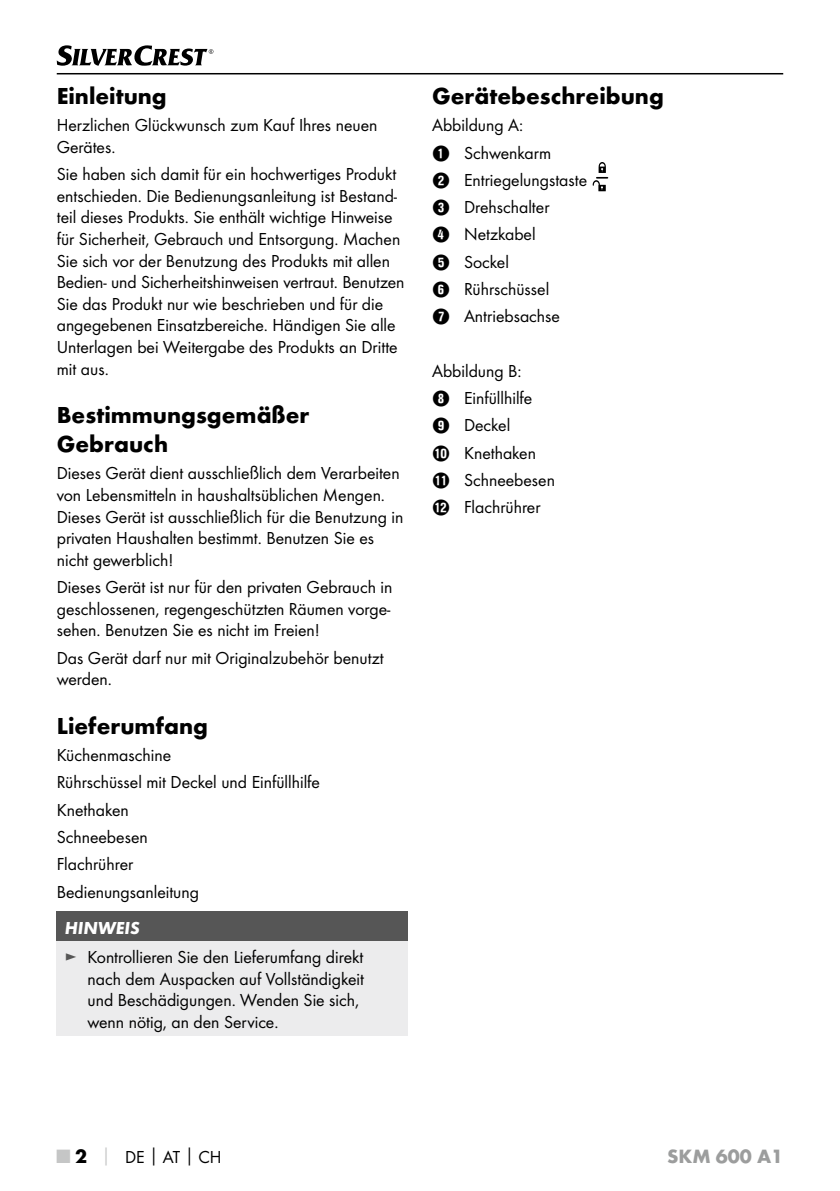
<style>
.page{position:relative;width:840px;height:1191px;background:#fff}
.page>*{position:absolute;margin:0;border:0;box-sizing:border-box;transform-origin:0 0}
.t1{font:700 24px/28.8px "Futura";color:#000}
.t2{font:700 20px "Futura";color:#9c9d9d}
.t3{font:18px/21.6px "Futura Boo";color:#000}
.t4{font:italic 700 18px "Futura";color:#fff}
.s1{color:#565656}
.s2{font-family:"Hako PI Nummern"}
.s3{font-family:"Futura";font-weight:700;font-size:20px;color:#c5c6c6}
.s4{font-family:"Futura";font-weight:700;font-size:20px}
.s5{font-family:"Futura";font-weight:700;color:#c5c6c6}
.s6{font-family:"Futura";font-weight:700}
</style>
<div class="page">
<hr style="left:57px;top:73px;width:725px;height:1px;background:#000">
<svg style="left:57px;top:45px;width:156px;height:21px"></svg>
<div style="left:57px;top:911px;width:351px;height:30px;background:#565656"></div>
<div style="left:57px;top:941px;width:351px;height:94px;background:#ececed"></div>
<svg style="left:592px;top:162px;width:15px;height:29px"></svg>
<h1 class="t1" style="left:57px;top:81px;width:111px">Einleitung</h1>
<p class="t3" style="left:57px;top:114px;width:322px">Herzlichen Glückwunsch zum Kauf Ihres neuen<br>Gerätes.</p>
<p class="t3" style="left:57px;top:163px;width:349px">Sie haben sich damit für ein hochwertiges Produkt entschieden. Die Bedienungsanleitung ist Bestand&shy;teil dieses Produkts. Sie enthält wichtige Hinweise für Sicherheit, Gebrauch und Entsorgung. Machen Sie sich vor der Benutzung des Produkts mit allen Bedien- und Sicherheitshinweisen vertraut. Benutzen Sie das Produkt nur wie beschrieben und für die angegebenen Einsatzbereiche. Händigen Sie alle Unterlagen bei Weitergabe des Produkts an Dritte mit aus.</p>
<h1 class="t1" style="left:57px;top:400px;width:254px">Bestimmungsgemäßer<br>Gebrauch</h1>
<p class="t3" style="left:57px;top:462px;width:348px">Dieses Gerät dient ausschließlich dem Verarbeiten von Lebensmitteln in haushaltsüblichen Mengen.<br>Dieses Gerät ist ausschließlich für die Benutzung in privaten Haushalten bestimmt. Benutzen Sie es nicht gewerblich!</p>
<p class="t3" style="left:57px;top:576px;width:337px;text-align:justify">Dieses Gerät ist nur für den privaten Gebrauch in geschlossenen, regengeschützten Räumen vorge&shy;sehen. Benutzen Sie es nicht im Freien!</p>
<p class="t3" style="left:57px;top:646px;width:328px">Das Gerät darf nur mit Originalzubehör benutzt werden.</p>
<h1 class="t1" style="left:57px;top:711px;width:153px">Lieferumfang</h1>
<p class="t3" style="left:57px;top:741px;width:264px;line-height:27.2px">Küchenmaschine<br>Rührschüssel mit Deckel und Einfüllhilfe<br>Knethaken<br>Schneebesen<br>Flachrührer<br>Bedienungsanleitung</p>
<p class="t4" style="left:65px;top:916px;width:76px">HINWEIS</p>
<p class="t3" style="left:87px;top:946px;width:278px;text-indent:-23px"><span class="s1">►</span> Kontrollieren Sie den Lieferumfang direkt nach dem Auspacken auf Vollständigkeit und Beschädigungen. Wenden Sie sich, wenn nötig, an den Service.</p>
<h1 class="t1" style="left:432px;top:81px;width:233px">Gerätebeschreibung</h1>
<p class="t3" style="left:432px;top:112px;width:156px;line-height:27.2px">Abbildung A:<br><span class="s2">1</span> Schwenkarm<br><span class="s2">2</span> Entriegelungstaste<br><span class="s2">3</span> Drehschalter<br><span class="s2">4</span> Netzkabel<br><span class="s2">5</span> Sockel<br><span class="s2">6</span> Rührschüssel<br><span class="s2">7</span> Antriebsachse</p>
<p class="t3" style="left:432px;top:357px;width:124px;line-height:27.2px">Abbildung B:<br><span class="s2">8</span> Einfüllhilfe<br><span class="s2">9</span> Deckel<br><span class="s2">0</span> Knethaken <span class="s2">q</span> Schneebesen <span class="s2">w</span> Flachrührer</p>
<p class="t3" style="left:57px;top:1145px;width:166px"><span class="s3">■</span> <span class="s4">2</span> <span class="s5">│</span> DE<span class="s6">│</span>AT<span class="s6">│</span>CH</p>
<p class="t2" style="left:666px;top:1143px;width:117px">SKM 600 A1</p>
</div>
